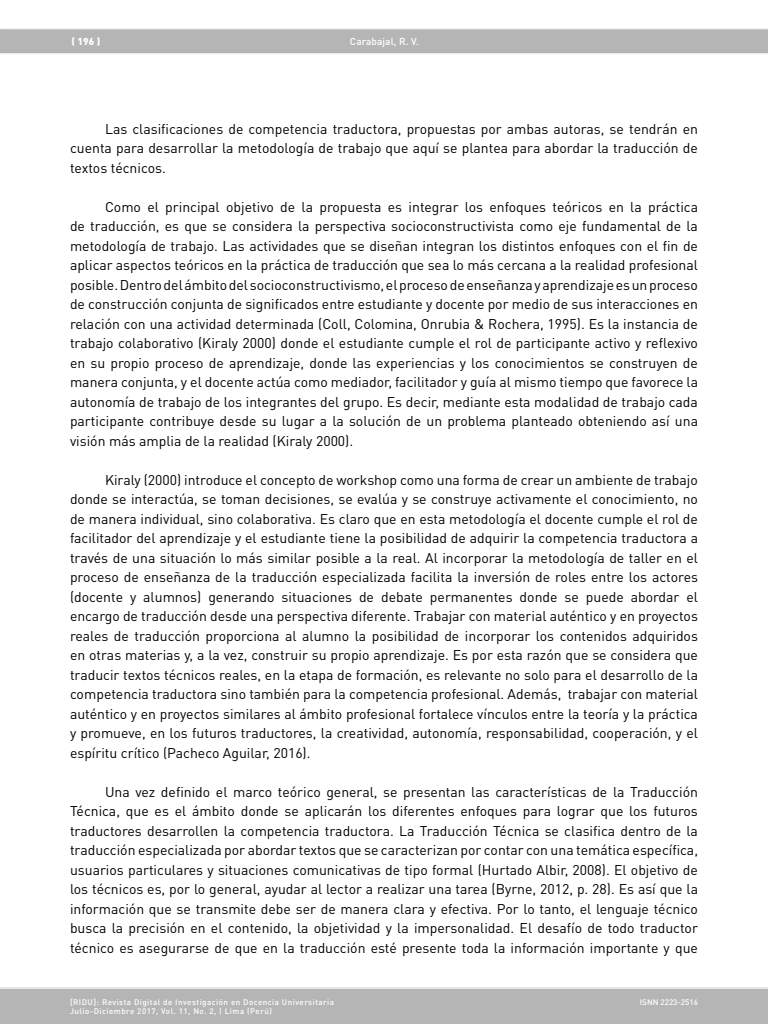
<style>
.page{position:relative;width:768px;height:1024px;background:#fff}
.page>*{position:absolute;margin:0;border:0;box-sizing:border-box;transform-origin:0 0}
.t1{font:14px/19.5px "DIN Pro";color:#000;text-align:justify}
.t2{font:500 10px "DIN Pro";letter-spacing:.01em;color:#fff}
.t3{font:900 10px "DIN Pro";color:#fff}
.t4{font:500 8px/9px "DIN Pro";letter-spacing:.06em;color:#fff}
.t5{font:500 8px "DIN Pro";color:#fff}
</style>
<div class="page">
<div style="left:0;top:29px;width:768px;height:24px;background:#b6b5b5"></div>
<hr style="left:0;top:53px;width:768px;height:1px;background:#e7e7e8">
<hr style="left:1px;top:29px;width:767px;height:1px;background:#e7e7e8">
<div style="left:0;top:988px;width:768px;height:36px;background:#b6b5b5"></div>
<hr style="left:0;top:987px;width:768px;height:2px;background:#e7e7e8">
<p class="t3" style="left:72px;top:35px;width:30px">( 196 )</p>
<p class="t2" style="left:350px;top:35px;width:71px">Carabajal, R. V.</p>
<p class="t1" style="left:70px;top:118px;width:629px;text-indent:35px">Las clasificaciones de competencia traductora, propuestas por ambas autoras, se tendrán en cuenta para desarrollar la metodología de trabajo que aquí se plantea para abordar la traducción de textos técnicos.</p>
<p class="t1" style="left:70px;top:196px;width:630px;text-indent:35px">Como el principal objetivo de la propuesta es integrar los enfoques teóricos en la práctica de traducción, es que se considera la perspectiva socioconstructivista como eje fundamental de la metodología de trabajo. Las actividades que se diseñan integran los distintos enfoques con el fin de aplicar aspectos teóricos en la práctica de traducción que sea lo más cercana a la realidad profesional posible. Dentro del ámbito del socioconstructivismo, el proceso de enseñanza y aprendizaje es un proceso de construcción conjunta de significados entre estudiante y docente por medio de sus interacciones en relación con una actividad determinada (Coll, Colomina, Onrubia &amp; Rochera, 1995). Es la instancia de trabajo colaborativo (Kiraly 2000) donde el estudiante cumple el rol de participante activo y reflexivo en su propio proceso de aprendizaje, donde las experiencias y los conocimientos se construyen de manera conjunta, y el docente actúa como mediador, facilitador y guía al mismo tiempo que favorece la autonomía de trabajo de los integrantes del grupo. Es decir, mediante esta modalidad de trabajo cada participante contribuye desde su lugar a la solución de un problema planteado obteniendo así una visión más amplia de la realidad (Kiraly 2000).</p>
<p class="t1" style="left:70px;top:469px;width:630px;text-indent:35px">Kiraly (2000) introduce el concepto de workshop como una forma de crear un ambiente de trabajo donde se interactúa, se toman decisiones, se evalúa y se construye activamente el conocimiento, no de manera individual, sino colaborativa. Es claro que en esta metodología el docente cumple el rol de facilitador del aprendizaje y el estudiante tiene la posibilidad de adquirir la competencia traductora a través de una situación lo más similar posible a la real. Al incorporar la metodología de taller en el proceso de enseñanza de la traducción especializada facilita la inversión de roles entre los actores (docente y alumnos) generando situaciones de debate permanentes donde se puede abordar el encargo de traducción desde una perspectiva diferente. Trabajar con material auténtico y en proyectos reales de traducción proporciona al alumno la posibilidad de incorporar los contenidos adquiridos en otras materias y, a la vez, construir su propio aprendizaje. Es por esta razón que se considera que traducir textos técnicos reales, en la etapa de formación, es relevante no solo para el desarrollo de la competencia traductora sino también para la competencia profesional. Además, trabajar con material auténtico y en proyectos similares al ámbito profesional fortalece vínculos entre la teoría y la práctica y promueve, en los futuros traductores, la creatividad, autonomía, responsabilidad, cooperación, y el espíritu crítico (Pacheco Aguilar, 2016).</p>
<p class="t1" style="left:70px;top:781px;width:630px;text-indent:35px">Una vez definido el marco teórico general, se presentan las características de la Traducción Técnica, que es el ámbito donde se aplicarán los diferentes enfoques para lograr que los futuros traductores desarrollen la competencia traductora. La Traducción Técnica se clasifica dentro de la traducción especializada por abordar textos que se caracterizan por contar con una temática específica, usuarios particulares y situaciones comunicativas de tipo formal (Hurtado Albir, 2008). El objetivo de los técnicos es, por lo general, ayudar al lector a realizar una tarea (Byrne, 2012, p. 28). Es así que la información que se transmite debe ser de manera clara y efectiva. Por lo tanto, el lenguaje técnico busca la precisión en el contenido, la objetividad y la impersonalidad. El desafío de todo traductor técnico es asegurarse de que en la traducción esté presente toda la información importante y que</p>
<p class="t4" style="left:70px;top:997px;width:266px">[RIDU]: Revista Digital de Investigación en Docencia Universitaria<br>Julio-Diciembre 2017, Vol. 11, No. 2, | Lima (Perú)</p>
<p class="t5" style="left:640px;top:997px;width:60px">ISNN 2223-2516</p>
</div>
